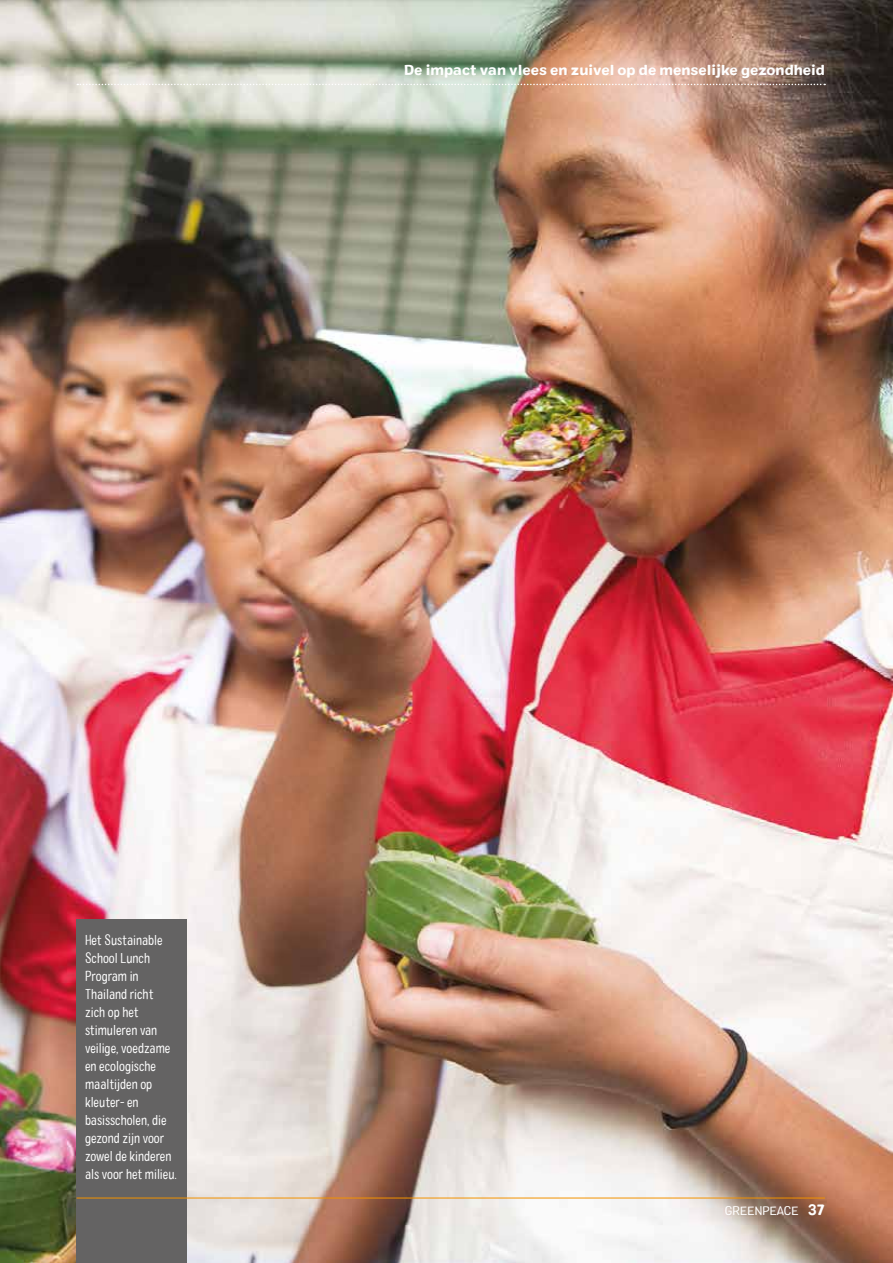
<style>
.page{position:relative;width:893px;height:1263px;background:#fff}
.page>*{position:absolute;margin:0;border:0;box-sizing:border-box;transform-origin:0 0}
.t1{font:14.25px/18px "Colby Nr Lt";color:#fff}
.t2{font:14.25px "Colby St Bld";color:#fff}
.t3{font:12px "Colby St Reg";color:#fff}
.s1{font-family:"Colby St Bld";font-size:15px}
</style>
<div class="page">
<img style="left:0;top:0;width:893px;height:1263px">
<svg style="left:77px;top:84px;width:748px;height:1px"></svg>
<div style="left:77px;top:919px;width:110px;height:344px;background:#646363"></div>
<hr style="left:77px;top:1198px;width:748px;height:1px;background:#f39200">
<p class="t2" style="left:404px;top:61px;width:422px">De impact van vlees en zuivel op de menselijke gezondheid</p>
<p class="t1" style="left:85px;top:931px;width:93px">Het Sustainable<br>School Lunch<br>Program in<br>Thailand richt zich op het stimuleren van veilige, voedzame en ecologische maaltijden op kleuter- en basisscholen, die gezond zijn voor zowel de kinderen als voor het milieu.</p>
<p class="t3" style="left:725px;top:1203px;width:102px">GREENPEACE <span class="s1">37</span></p>
</div>
